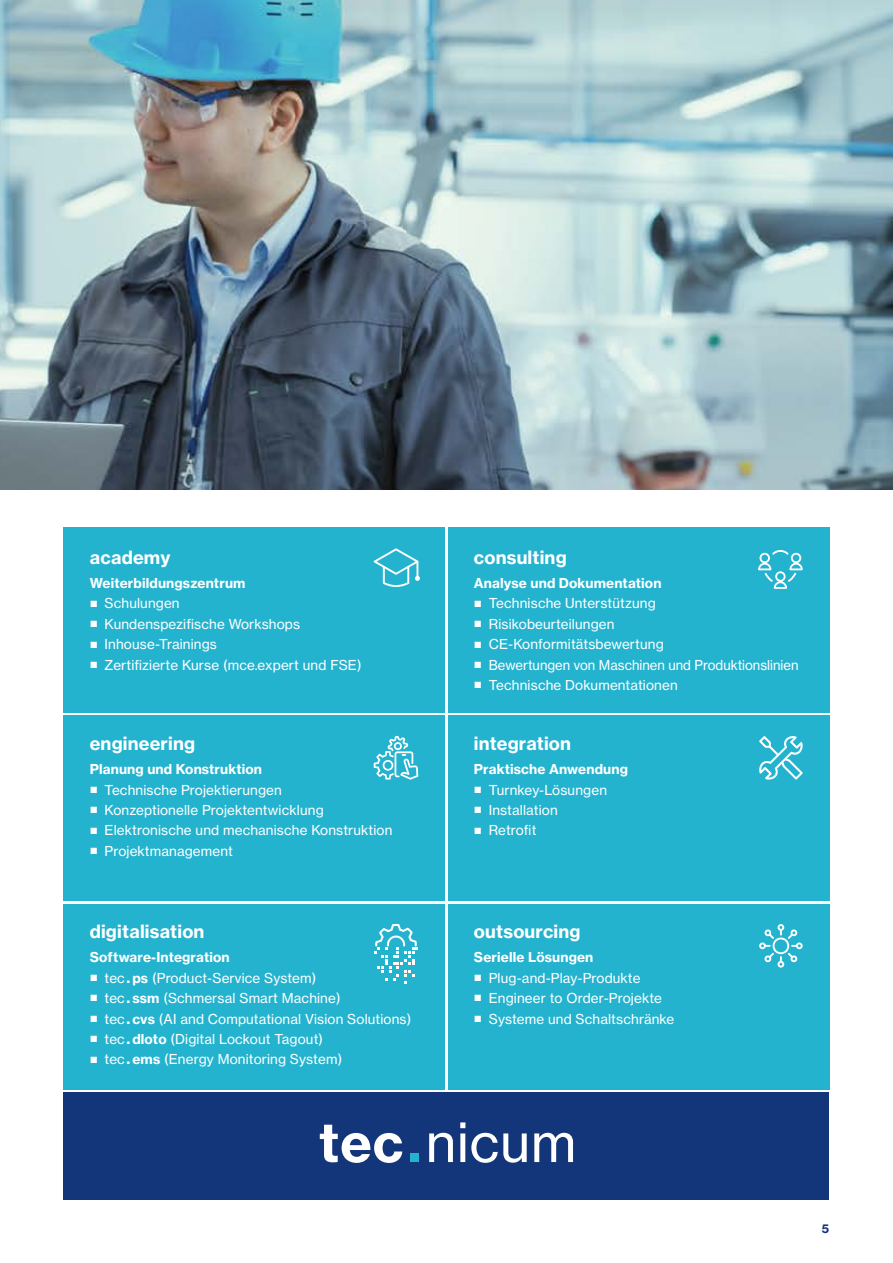
<style>
.page{position:relative;width:893px;height:1263px;background:#fff}
.page>*{position:absolute;margin:0;border:0;box-sizing:border-box;transform-origin:0 0}
.t1{font:18px "N Haas Grotesk TX Pro 75 Bd";letter-spacing:.01em;color:#fff}
.t2{font:13.5px "N Haas Grotesk TX Pro 55 Rg";letter-spacing:.01em;color:#fff}
.t3{font:13.5px "N Haas Grotesk TX Pro 75 Bd";letter-spacing:.01em;color:#fff}
.t4{font:12px "N Haas Grotesk TX Pro 75 Bd";color:#13357a}
.s1{font-family:"Arial"}
.s2{font-family:"N Haas Grotesk TX Pro 75 Bd";font-size:15px}
.s3{font-family:"N Haas Grotesk TX Pro 75 Bd"}
</style>
<div class="page">
<div style="left:64px;top:1092px;width:765px;height:107px;background:#13357a"></div>
<svg style="left:320px;top:1122px;width:253px;height:41px"></svg>
<div style="left:410px;top:1153px;width:9px;height:9px;background:#23b3cf"></div>
<div style="left:64px;top:527px;width:381px;height:185px;background:#23b3cf"></div>
<div style="left:448px;top:527px;width:381px;height:185px;background:#23b3cf"></div>
<div style="left:64px;top:715px;width:381px;height:186px;background:#23b3cf"></div>
<div style="left:448px;top:715px;width:381px;height:186px;background:#23b3cf"></div>
<div style="left:64px;top:904px;width:381px;height:185px;background:#23b3cf"></div>
<div style="left:448px;top:904px;width:381px;height:185px;background:#23b3cf"></div>
<svg style="left:374px;top:548px;width:46px;height:39px"></svg>
<svg style="left:758px;top:550px;width:45px;height:39px"></svg>
<svg style="left:374px;top:736px;width:44px;height:44px"></svg>
<svg style="left:759px;top:736px;width:44px;height:43px"></svg>
<svg style="left:374px;top:924px;width:44px;height:60px"></svg>
<svg style="left:759px;top:924px;width:44px;height:43px"></svg>
<img style="left:0;top:0;width:893px;height:489px">
<h1 class="t1" style="left:90px;top:546px;width:82px">academy</h1>
<p class="t3" style="left:90px;top:574px;width:157px">Weiterbildungszentrum</p>
<p class="t2" style="left:90px;top:595px;width:91px"><span class="s1">■</span> Schulungen</p>
<p class="t2" style="left:90px;top:616px;width:212px"><span class="s1">■</span> Kundenspezifische Workshops</p>
<p class="t2" style="left:90px;top:636px;width:129px"><span class="s1">■</span> Inhouse-Trainings</p>
<p class="t2" style="left:90px;top:657px;width:273px"><span class="s1">■</span> Zertifizierte Kurse (mce.expert und FSE)</p>
<h1 class="t1" style="left:90px;top:732px;width:107px">engineering</h1>
<p class="t3" style="left:90px;top:761px;width:174px">Planung und Konstruktion</p>
<p class="t2" style="left:90px;top:781px;width:194px"><span class="s1">■</span> Technische Projektierungen</p>
<p class="t2" style="left:90px;top:802px;width:235px"><span class="s1">■</span> Konzeptionelle Projektentwicklung</p>
<p class="t2" style="left:90px;top:822px;width:304px"><span class="s1">■</span> Elektronische und mechanische Konstruktion</p>
<p class="t2" style="left:90px;top:843px;width:145px"><span class="s1">■</span> Projektmanagement</p>
<h1 class="t1" style="left:90px;top:920px;width:116px">digitalisation</h1>
<p class="t3" style="left:90px;top:949px;width:142px">Software-Integration</p>
<p class="t2" style="left:90px;top:969px;width:228px"><span class="s1">■</span> tec <span class="s2">.</span> <span class="s3">ps</span> (Product-Service System)</p>
<p class="t2" style="left:90px;top:990px;width:252px"><span class="s1">■</span> tec <span class="s2">.</span> <span class="s3">ssm</span> (Schmersal Smart Machine)</p>
<p class="t2" style="left:90px;top:1010px;width:323px"><span class="s1">■</span> tec <span class="s2">.</span> <span class="s3">cvs</span> (AI and Computational Vision Solutions)</p>
<p class="t2" style="left:90px;top:1031px;width:235px"><span class="s1">■</span> tec <span class="s2">.</span> <span class="s3">dloto</span> (Digital Lockout Tagout)</p>
<p class="t2" style="left:90px;top:1051px;width:254px"><span class="s1">■</span> tec <span class="s2">.</span> <span class="s3">ems</span> (Energy Monitoring System)</p>
<h1 class="t1" style="left:474px;top:546px;width:94px">consulting</h1>
<p class="t3" style="left:474px;top:574px;width:189px">Analyse und Dokumentation</p>
<p class="t2" style="left:474px;top:595px;width:183px"><span class="s1">■</span> Technische Unterstützung</p>
<p class="t2" style="left:474px;top:616px;width:142px"><span class="s1">■</span> Risikobeurteilungen</p>
<p class="t2" style="left:474px;top:636px;width:191px"><span class="s1">■</span> CE-Konformitätsbewertung</p>
<p class="t2" style="left:474px;top:657px;width:326px"><span class="s1">■</span> Bewertungen von Maschinen und Produktionslinien</p>
<p class="t2" style="left:474px;top:677px;width:205px"><span class="s1">■</span> Technische Dokumentationen</p>
<h1 class="t1" style="left:474px;top:732px;width:99px">integration</h1>
<p class="t3" style="left:474px;top:761px;width:156px">Praktische Anwendung</p>
<p class="t2" style="left:474px;top:781px;width:135px"><span class="s1">■</span> Turnkey-Lösungen</p>
<p class="t2" style="left:474px;top:802px;width:85px"><span class="s1">■</span> Installation</p>
<p class="t2" style="left:474px;top:822px;width:64px"><span class="s1">■</span> Retrofit</p>
<h1 class="t1" style="left:474px;top:920px;width:108px">outsourcing</h1>
<p class="t3" style="left:474px;top:949px;width:121px">Serielle Lösungen</p>
<p class="t2" style="left:474px;top:969px;width:168px"><span class="s1">■</span> Plug-and-Play-Produkte</p>
<p class="t2" style="left:474px;top:990px;width:190px"><span class="s1">■</span> Engineer to Order-Projekte</p>
<p class="t2" style="left:474px;top:1010px;width:202px"><span class="s1">■</span> Systeme und Schaltschränke</p>
<p class="t4" style="left:822px;top:1221px;width:9px">5</p>
</div>
